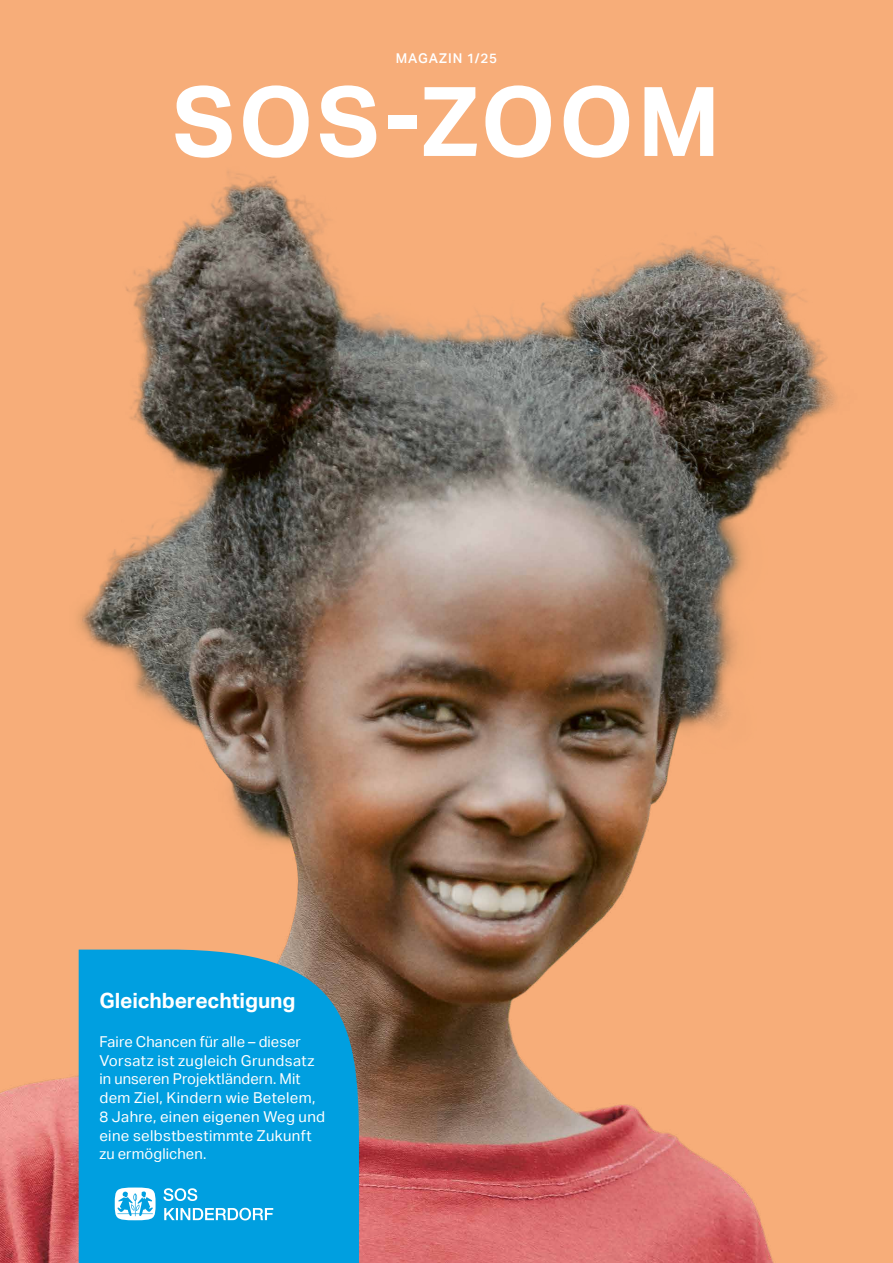
<style>
.page{position:relative;width:893px;height:1263px;background:#f7ad79}
.page>*{position:absolute;margin:0;border:0;box-sizing:border-box;transform-origin:0 0}
.t1{font:700 96.3px "Aktiv Grotesk";letter-spacing:.035em;color:#fff}
.t2{font:700 21px "Aktiv Grotesk";letter-spacing:-.01em;color:#fff}
.t3{font:15px/18.8px "Aktiv Grotesk";letter-spacing:.02em;color:#fff}
.t4{font:500 13.5px "Aktiv Grotesk";letter-spacing:.07em;color:#fff}
</style>
<div class="page">
<img style="left:0;top:171px;width:837px;height:1092px">
<div style="left:79px;top:949px;width:280px;height:314px;background:#009fe0"></div>
<div style="left:99px;top:1172px;width:193px;height:63px;background:#009fe0"></div>
<svg style="left:115px;top:1187px;width:41px;height:33px"></svg>
<svg style="left:164px;top:1188px;width:33px;height:13px"></svg>
<svg style="left:164px;top:1208px;width:109px;height:12px"></svg>
<p class="t4" style="left:396px;top:50px;width:103px">MAGAZIN 1/25</p>
<h1 class="t1" style="left:173px;top:66px;width:549px">SOS-ZOOM</h1>
<h2 class="t2" style="left:99px;top:988px;width:198px">Gleichberechtigung</h2>
<p class="t3" style="left:99px;top:1032px;width:227px">Faire Chancen für alle – dieser<br>Vorsatz ist zugleich Grundsatz in unseren Projektländern. Mit dem Ziel, Kindern wie Betelem,<br>8 Jahre, einen eigenen Weg und eine selbstbestimmte Zukunft zu ermöglichen.</p>
</div>
